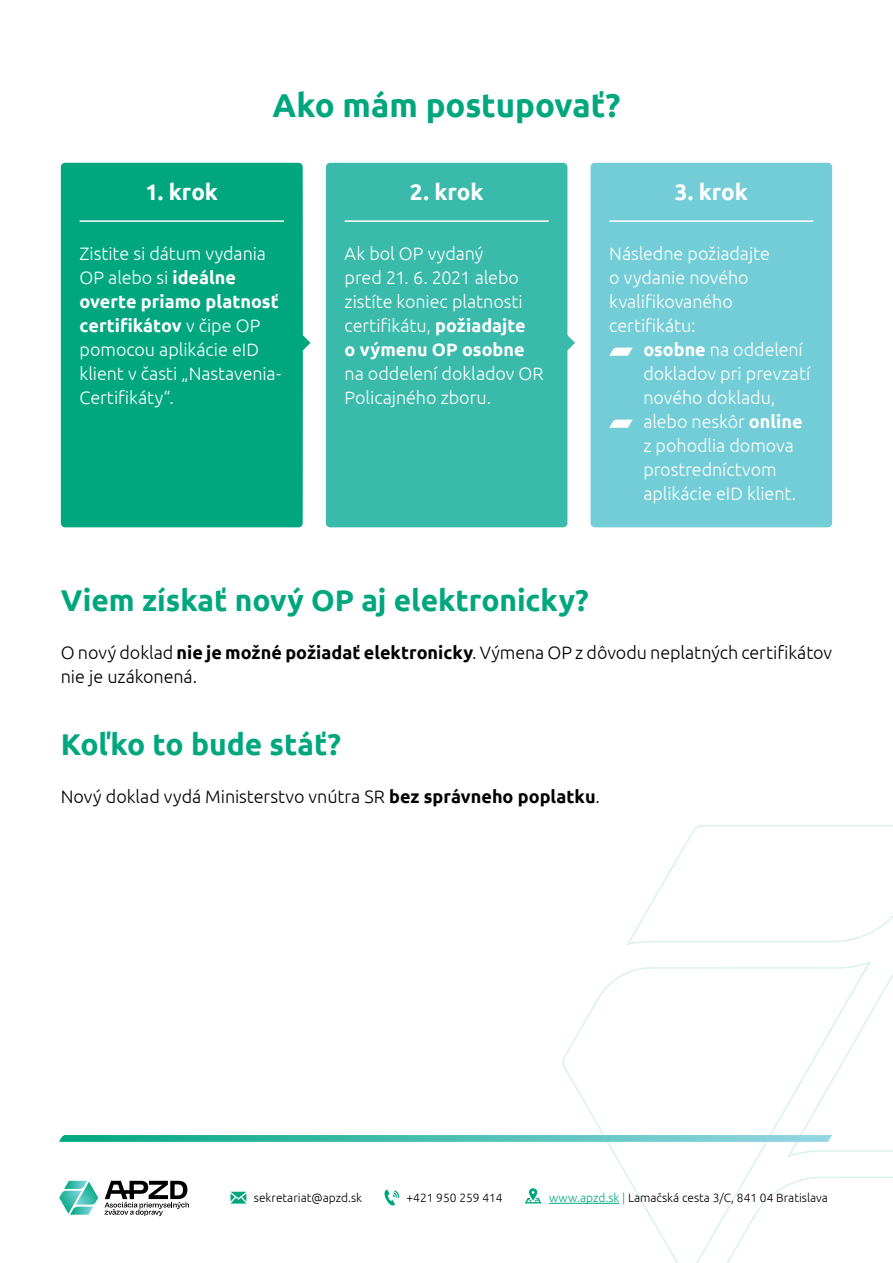
<style>
.page{position:relative;width:893px;height:1263px;background:#fff}
.page>*{position:absolute;margin:0;border:0;box-sizing:border-box;transform-origin:0 0}
.t1{font:700 33px "Ubuntu";color:#00a77e}
.t2{font:700 30px "Ubuntu";color:#00a77e}
.t3{font:700 22.5px "Ubuntu";color:#fff}
.t4{font:300 18px/24px "Ubuntu";letter-spacing:-.005em;color:#fff}
.t5{font:300 18px/24px "Ubuntu";letter-spacing:-.005em;color:#000}
.t6{font:300 12px "Ubuntu";color:#000}
.s1{font-weight:700}
.s2{color:#00a77e}
</style>
<div class="page">
<div style="left:61px;top:163px;width:249px;height:364px;background:#00a77e"></div>
<div style="left:326px;top:163px;width:249px;height:364px;background:#39baab"></div>
<div style="left:591px;top:163px;width:241px;height:364px;background:#73cdd7;border-radius:4px"></div>
<svg style="left:609px;top:347px;width:24px;height:9px"></svg>
<svg style="left:609px;top:419px;width:24px;height:9px"></svg>
<hr style="left:80px;top:220px;width:204px;height:2px;background:#fff">
<hr style="left:345px;top:220px;width:204px;height:2px;background:#fff">
<hr style="left:609px;top:220px;width:204px;height:2px;background:#fff">
<svg style="left:561px;top:825px;width:332px;height:438px"></svg>
<svg style="left:59px;top:1135px;width:773px;height:7px;background:#50c0b4"></svg>
<svg style="left:525px;top:1188px;width:16px;height:15px"></svg>
<hr style="left:549px;top:1203px;width:70px;height:1px;background:#00a77e">
<svg style="left:230px;top:1192px;width:16px;height:11px"></svg>
<svg style="left:384px;top:1189px;width:15px;height:17px"></svg>
<svg style="left:105px;top:1181px;width:84px;height:35px"></svg>
<svg style="left:59px;top:1181px;width:39px;height:34px"></svg>
<p class="t3" style="left:146px;top:178px;width:74px">1. krok</p>
<h1 class="t1" style="left:272px;top:85px;width:349px">Ako mám postupovať?</h1>
<p class="t3" style="left:410px;top:178px;width:75px">2. krok</p>
<p class="t3" style="left:675px;top:178px;width:75px">3. krok</p>
<p class="t4" style="left:80px;top:241px;width:203px">Zistite si dátum vydania<br>OP alebo si <span class="s1">ideálne overte priamo platnosť certifikátov</span> v čipe OP pomocou aplikácie eID klient v časti „Nastavenia-<br>Certifikáty“.</p>
<p class="t4" style="left:345px;top:241px;width:183px">Ak bol OP vydaný<br>pred 21. 6. 2021 alebo zistíte koniec platnosti certifikátu, <span class="s1">požiadajte o výmenu OP osobne</span></p>
<p class="t4" style="left:345px;top:361px;width:201px">na oddelení dokladov OR<br>Policajného zboru.</p>
<p class="t4" style="left:609px;top:241px;width:162px">Následne požiadajte o vydanie nového kvalifikovaného certifikátu:</p>
<p class="t4" style="left:643px;top:337px;width:169px"><span class="s1">osobne</span> na oddelení dokladov pri prevzatí nového dokladu, alebo neskôr <span class="s1">online </span>z pohodlia domova prostredníctvom aplikácie eID klient.</p>
<h2 class="t2" style="left:61px;top:582px;width:530px">Viem získať nový OP aj elektronicky?</h2>
<p class="t5" style="left:61px;top:640px;width:773px">O nový doklad <span class="s1">nie je možné požiadať elektronicky</span>. Výmena OP z dôvodu neplatných certifikátov nie je uzákonená.</p>
<h2 class="t2" style="left:61px;top:726px;width:282px">Koľko to bude stáť?</h2>
<p class="t5" style="left:61px;top:784px;width:541px">Nový doklad vydá Ministerstvo vnútra SR <span class="s1">bez správneho poplatku</span>.</p>
<p class="t6" style="left:254px;top:1190px;width:110px">sekretariat@apzd.sk</p>
<p class="t6" style="left:406px;top:1190px;width:98px">+421 950 259 414</p>
<p class="t6" style="left:549px;top:1190px;width:281px"><span class="s2">www.apzd.sk |</span> Lamačská cesta 3/C, 841 04 Bratislava</p>
</div>
